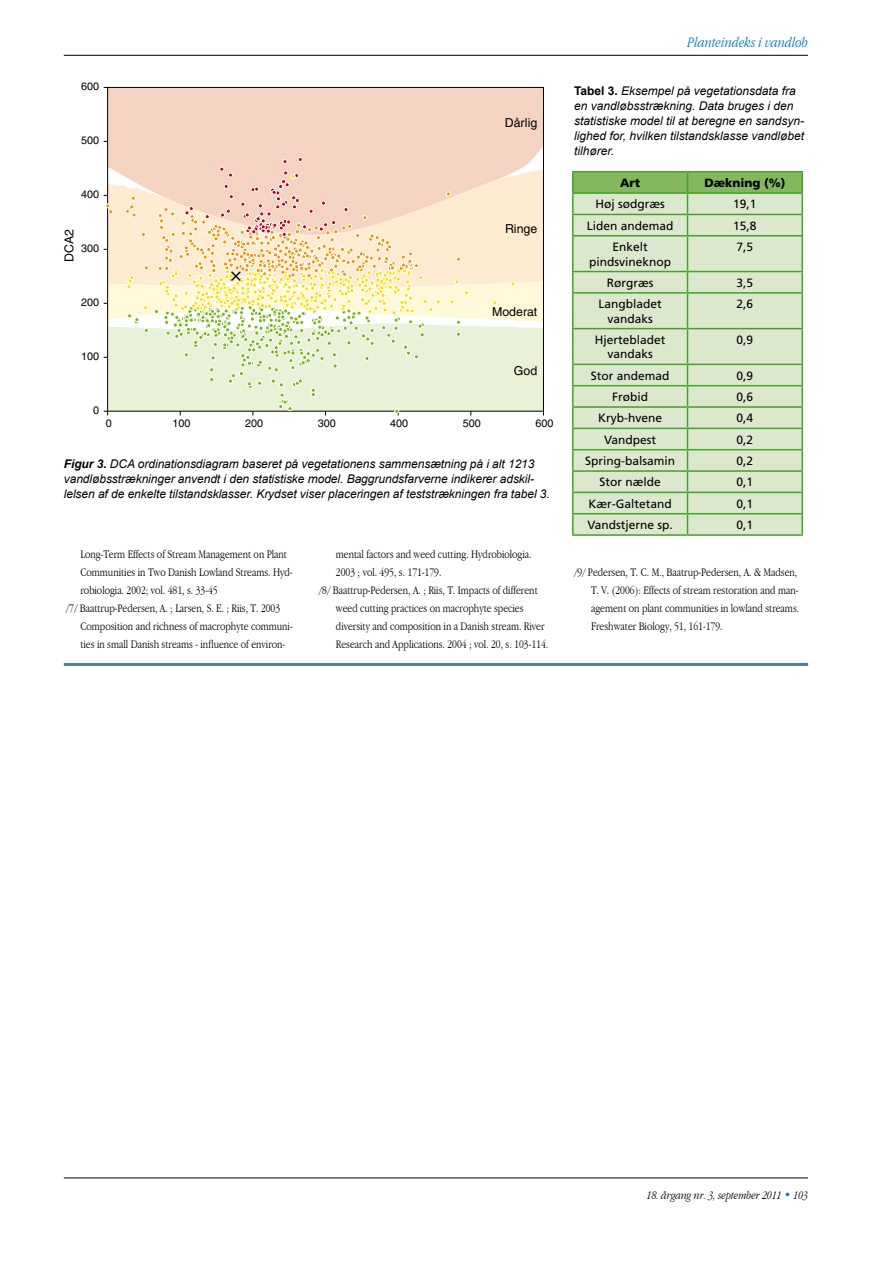
<style>
.page{position:relative;width:893px;height:1263px;background:#fff}
.page>*{position:absolute;margin:0;border:0;box-sizing:border-box;transform-origin:0 0}
.t1{font:19.05px "Helvetica";color:#000}
.t2{font:italic 300 condensed 15px "Garamond";color:#0078bb}
.t3{font:12.3px "Helvetica";color:#000}
.t4{font:300 condensed 12px/18px "Garamond";color:#000}
.t5{font:italic 12px/15px "Arial";letter-spacing:-.005em;color:#000}
.t6{font:12px/14.4px "Frutiger";color:#000;text-align:center}
.t7{font:italic 300 condensed 12px "Garamond";color:#000}
.t8{font:900 12px "Frutiger";color:#000}
.t9{font:10.8px "Helvetica";color:#000}
.s1{font-weight:700}
.s2{font-weight:700;font-style:normal}
.s3{color:#0079bc}
</style>
<div class="page">
<hr style="left:64px;top:1178px;width:744px;height:1px;background:#000">
<svg style="left:644px;top:1177px;width:164px;height:2px"></svg>
<hr style="left:64px;top:55px;width:744px;height:1px;background:#000">
<div style="left:109px;top:89px;width:433px;height:68px;background:#f4d3c3"></div>
<svg style="left:104px;top:157px;width:440px;height:258px;background:#f2e7cc"></svg>
<div style="left:573px;top:237px;width:228px;height:297px;background:#dbe8cd"></div>
<hr style="left:572px;top:171px;width:115px;height:2px;background:#44a12b">
<hr style="left:687px;top:171px;width:116px;height:2px;background:#44a12b">
<svg style="left:572px;top:172px;width:231px;height:63px;background:#b5d49f"></svg>
<hr style="left:801px;top:215px;width:2px;height:20px;background:#44a12b">
<hr style="left:572px;top:235px;width:115px;height:2px;background:#44a12b">
<hr style="left:572px;top:237px;width:1px;height:34px;background:#44a12b">
<hr style="left:687px;top:235px;width:116px;height:2px;background:#44a12b">
<hr style="left:687px;top:237px;width:1px;height:34px;background:#44a12b">
<hr style="left:801px;top:237px;width:2px;height:34px;background:#44a12b">
<hr style="left:572px;top:271px;width:115px;height:1px;background:#44a12b">
<svg style="left:572px;top:272px;width:1px;height:20px"></svg>
<hr style="left:687px;top:271px;width:116px;height:1px;background:#44a12b">
<svg style="left:687px;top:272px;width:1px;height:20px"></svg>
<hr style="left:801px;top:272px;width:2px;height:20px;background:#44a12b">
<hr style="left:572px;top:292px;width:115px;height:2px;background:#44a12b">
<hr style="left:572px;top:294px;width:1px;height:34px;background:#44a12b">
<hr style="left:687px;top:292px;width:116px;height:2px;background:#44a12b">
<hr style="left:687px;top:294px;width:1px;height:34px;background:#44a12b">
<hr style="left:801px;top:294px;width:2px;height:34px;background:#44a12b">
<hr style="left:572px;top:328px;width:115px;height:1px;background:#44a12b">
<hr style="left:572px;top:329px;width:1px;height:35px;background:#44a12b">
<hr style="left:687px;top:328px;width:116px;height:1px;background:#44a12b">
<hr style="left:687px;top:329px;width:1px;height:35px;background:#44a12b">
<hr style="left:801px;top:329px;width:2px;height:35px;background:#44a12b">
<hr style="left:572px;top:364px;width:115px;height:1px;background:#44a12b">
<hr style="left:687px;top:364px;width:116px;height:1px;background:#44a12b">
<hr style="left:801px;top:365px;width:2px;height:20px;background:#44a12b">
<hr style="left:572px;top:385px;width:115px;height:1px;background:#44a12b">
<hr style="left:687px;top:385px;width:116px;height:1px;background:#44a12b">
<hr style="left:801px;top:386px;width:2px;height:20px;background:#44a12b">
<hr style="left:572px;top:406px;width:115px;height:2px;background:#44a12b">
<hr style="left:687px;top:406px;width:116px;height:2px;background:#44a12b">
<hr style="left:801px;top:408px;width:2px;height:20px;background:#44a12b">
<hr style="left:572px;top:428px;width:115px;height:1px;background:#44a12b">
<hr style="left:687px;top:428px;width:116px;height:1px;background:#44a12b">
<hr style="left:801px;top:429px;width:2px;height:20px;background:#44a12b">
<hr style="left:572px;top:449px;width:115px;height:1px;background:#44a12b">
<hr style="left:687px;top:449px;width:116px;height:1px;background:#44a12b">
<hr style="left:801px;top:450px;width:2px;height:20px;background:#44a12b">
<hr style="left:572px;top:470px;width:115px;height:2px;background:#44a12b">
<hr style="left:687px;top:470px;width:116px;height:2px;background:#44a12b">
<hr style="left:801px;top:472px;width:2px;height:20px;background:#44a12b">
<hr style="left:572px;top:492px;width:115px;height:1px;background:#44a12b">
<hr style="left:687px;top:492px;width:116px;height:1px;background:#44a12b">
<hr style="left:801px;top:493px;width:2px;height:20px;background:#44a12b">
<hr style="left:572px;top:513px;width:115px;height:1px;background:#44a12b">
<svg style="left:572px;top:365px;width:1px;height:169px"></svg>
<hr style="left:687px;top:513px;width:116px;height:1px;background:#44a12b">
<svg style="left:687px;top:365px;width:1px;height:169px"></svg>
<hr style="left:801px;top:514px;width:2px;height:20px;background:#44a12b">
<hr style="left:572px;top:534px;width:115px;height:2px;background:#44a12b">
<hr style="left:687px;top:534px;width:116px;height:2px;background:#44a12b">
<hr style="left:64px;top:663px;width:744px;height:3px;background:#4f7fa4">
<p class="t9" style="left:81px;top:80px;width:20px">600</p>
<p class="t9" style="left:81px;top:134px;width:20px">500</p>
<p class="t9" style="left:81px;top:188px;width:20px">400</p>
<p class="t3" style="left:62px;top:262px;width:34px;rotate:-90deg">DCA2</p>
<p class="t9" style="left:81px;top:242px;width:20px">300</p>
<p class="t9" style="left:81px;top:296px;width:20px">200</p>
<p class="t9" style="left:81px;top:350px;width:20px">100</p>
<p class="t9" style="left:93px;top:404px;width:8px">0</p>
<h1 class="t1" style="left:230px;top:263px;width:13px">×</h1>
<p class="t3" style="left:505px;top:115px;width:34px">Dårlig</p>
<p class="t3" style="left:505px;top:222px;width:34px">Ringe</p>
<p class="t3" style="left:492px;top:304px;width:47px">Moderat</p>
<p class="t3" style="left:514px;top:364px;width:25px">God</p>
<p class="t9" style="left:106px;top:417px;width:8px">0</p>
<p class="t9" style="left:172px;top:417px;width:20px">100</p>
<p class="t9" style="left:245px;top:417px;width:20px">200</p>
<p class="t9" style="left:318px;top:417px;width:20px">300</p>
<p class="t9" style="left:390px;top:417px;width:20px">400</p>
<p class="t9" style="left:463px;top:417px;width:20px">500</p>
<p class="t9" style="left:535px;top:417px;width:20px">600</p>
<p class="t5" style="left:64px;top:456px;width:488px"><span class="s1">Figur 3.</span> DCA ordinationsdiagram baseret på vegetationens sammensætning på i alt 1213 vandløbsstrækninger anvendt i den statistiske model. Baggrundsfarverne indikerer adskil&shy;lelsen af de enkelte tilstandsklasser. Krydset viser placeringen af teststrækningen fra tabel 3.</p>
<p class="t4" style="left:80px;top:545px;width:208px">Long-Term Effects of Stream Management on Plant</p>
<p class="t4" style="left:80px;top:563px;width:214px">Communities in Two Danish Lowland Streams. Hyd-</p>
<p class="t4" style="left:80px;top:581px;width:139px">robiologia. 2002; vol. 481, s. 33-45</p>
<p class="t4" style="left:66px;top:599px;width:216px">/7/ Baattrup-Pedersen, A. ; Larsen, S. E. ; Riis, T. 2003</p>
<p class="t4" style="left:80px;top:617px;width:214px">Composition and richness of macrophyte communi-</p>
<p class="t4" style="left:80px;top:635px;width:206px">ties in small Danish streams - influence of environ-</p>
<p class="t4" style="left:336px;top:545px;width:197px">mental factors and weed cutting. Hydrobiologia.</p>
<p class="t4" style="left:336px;top:563px;width:107px">2003 ; vol. 495, s. 171-179.</p>
<p class="t4" style="left:319px;top:581px;width:220px">/8/ Baattrup-Pedersen, A. ; Riis, T. Impacts of different</p>
<p class="t4" style="left:336px;top:599px;width:189px">weed cutting practices on macrophyte species</p>
<p class="t4" style="left:336px;top:617px;width:210px">diversity and composition in a Danish stream. River</p>
<p class="t4" style="left:336px;top:635px;width:214px">Research and Applications. 2004 ; vol. 20, s. 103-114.</p>
<p class="t2" style="left:688px;top:34px;width:122px">Planteindeks i vandløb</p>
<p class="t5" style="left:574px;top:84px;width:232px"><span class="s2">Tabel 3.</span> Eksempel på vegetationsdata fra en vandløbsstrækning. Data bruges i den statistiske model til at beregne en sandsyn&shy;lighed for, hvilken tilstandsklasse vandløbet tilhører.</p>
<p class="t8" style="left:620px;top:176px;width:21px">Art</p>
<p class="t8" style="left:704px;top:176px;width:83px">Dækning (%)</p>
<p class="t6" style="left:595px;top:197px;width:71px">Høj sødgræs</p>
<p class="t6" style="left:733px;top:197px;width:25px">19,1</p>
<p class="t6" style="left:587px;top:218px;width:88px">Liden andemad</p>
<p class="t6" style="left:733px;top:218px;width:25px">15,8</p>
<p class="t6" style="left:589px;top:240px;width:84px">Enkelt pindsvineknop</p>
<p class="t6" style="left:737px;top:240px;width:18px">7,5</p>
<p class="t6" style="left:607px;top:275px;width:48px">Rørgræs</p>
<p class="t6" style="left:737px;top:275px;width:18px">3,5</p>
<p class="t6" style="left:598px;top:297px;width:65px">Langbladet vandaks</p>
<p class="t6" style="left:737px;top:297px;width:18px">2,6</p>
<p class="t6" style="left:595px;top:332px;width:72px">Hjertebladet vandaks</p>
<p class="t6" style="left:737px;top:332px;width:18px">0,9</p>
<p class="t6" style="left:591px;top:368px;width:80px">Stor andemad</p>
<p class="t6" style="left:737px;top:368px;width:18px">0,9</p>
<p class="t6" style="left:612px;top:390px;width:37px">Frøbid</p>
<p class="t6" style="left:737px;top:390px;width:18px">0,6</p>
<p class="t6" style="left:598px;top:411px;width:66px">Kryb-hvene</p>
<p class="t6" style="left:737px;top:411px;width:18px">0,4</p>
<p class="t6" style="left:604px;top:432px;width:54px">Vandpest</p>
<p class="t6" style="left:737px;top:432px;width:18px">0,2</p>
<p class="t6" style="left:585px;top:454px;width:92px">Spring-balsamin</p>
<p class="t6" style="left:737px;top:454px;width:18px">0,2</p>
<p class="t6" style="left:599px;top:475px;width:63px">Stor nælde</p>
<p class="t6" style="left:737px;top:475px;width:18px">0,1</p>
<p class="t6" style="left:589px;top:496px;width:85px">Kær-Galtetand</p>
<p class="t6" style="left:737px;top:496px;width:18px">0,1</p>
<p class="t6" style="left:587px;top:518px;width:87px">Vandstjerne sp.</p>
<p class="t6" style="left:737px;top:518px;width:18px">0,1</p>
<p class="t4" style="left:591px;top:563px;width:210px;text-indent:-17px">/9/ Pedersen, T. C. M., Baatrup-Pedersen, A. &amp; Madsen, T. V. (2006): Effects of stream restoration and man&shy;agement on plant communities in lowland streams.<br>Freshwater Biology, 51, 161-179.</p>
<p class="t7" style="left:647px;top:1189px;width:163px">18. årgang nr. 3, september 2011 <span class="s3">•</span> 103</p>
</div>
